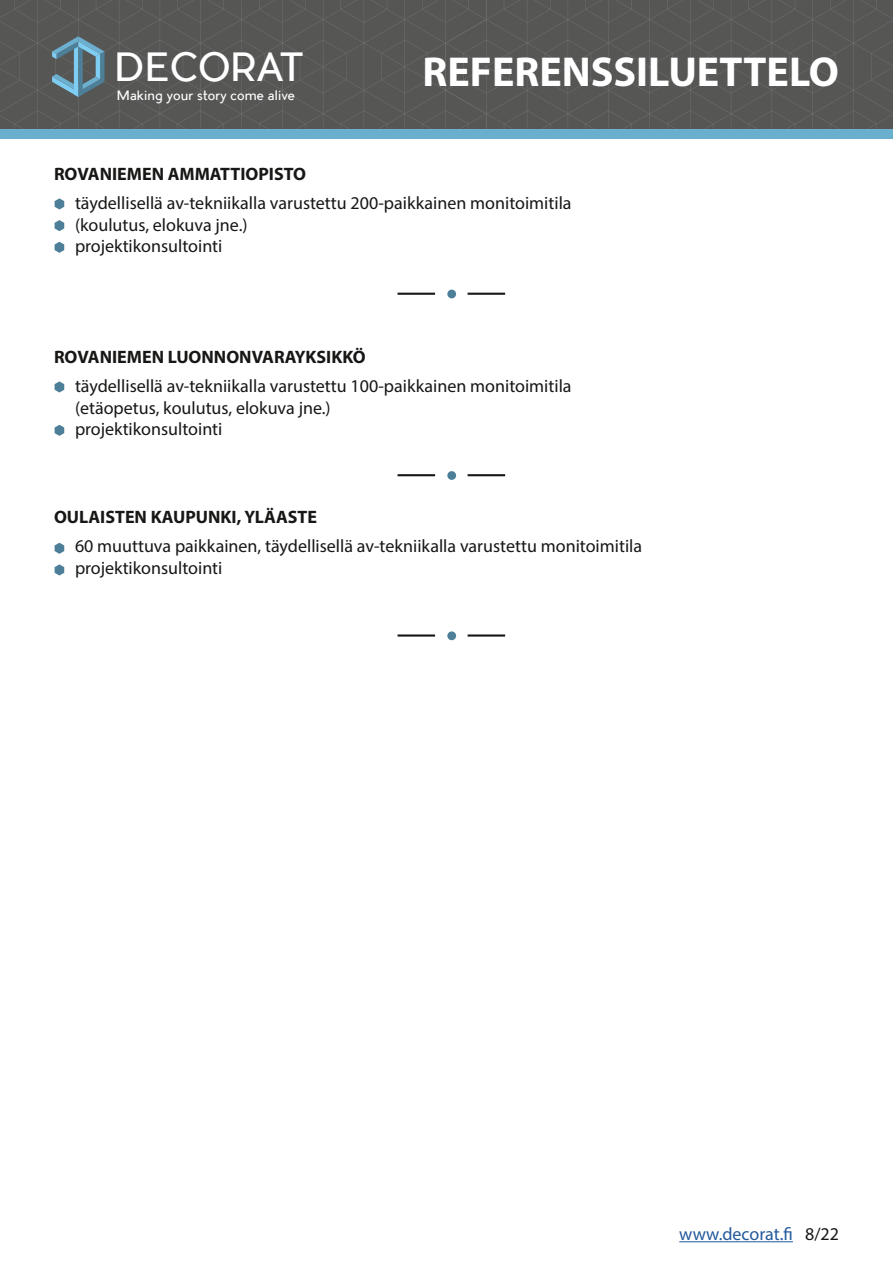
<style>
.page{position:relative;width:893px;height:1263px;background:#fff}
.page>*{position:absolute;margin:0;border:0;box-sizing:border-box;transform-origin:0 0}
.t1{font:700 42px "Myriad Pro";color:#fff}
.t2{font:38.1px "Pier Sans";color:#fff}
.t3{font:18px/21.6px "Myriad Pro";color:#181716}
.t4{font:700 18px "Myriad Pro";color:#181716}
.t5{font:18px "Myriad Pro";color:#22599b}
.t6{font:12.6px "Pier Sans";color:#fff}
.s1{color:#181716}
</style>
<div class="page">
<svg style="left:487px;top:0;width:406px;height:129px;background:#575756"></svg>
<svg style="left:0;top:0;width:487px;height:129px;background:#575756"></svg>
<div style="left:0;top:129px;width:893px;height:10px;background:#6aafce"></div>
<svg style="left:52px;top:36px;width:53px;height:61px;background:#5e7c89"></svg>
<hr style="left:679px;top:1241px;width:114px;height:1px;background:#22599b">
<hr style="left:398px;top:293px;width:37px;height:2px;background:#181716">
<hr style="left:468px;top:293px;width:37px;height:2px;background:#181716">
<div style="left:447px;top:290px;width:9px;height:8px;background:#4e7f98;border-radius:50%"></div>
<hr style="left:398px;top:474px;width:37px;height:2px;background:#181716">
<hr style="left:468px;top:474px;width:37px;height:2px;background:#181716">
<div style="left:447px;top:471px;width:9px;height:9px;background:#4e7f98;border-radius:50%"></div>
<hr style="left:398px;top:634px;width:37px;height:3px;background:#181716">
<hr style="left:468px;top:634px;width:37px;height:3px;background:#181716">
<div style="left:447px;top:631px;width:9px;height:9px;background:#4e7f98;border-radius:50%"></div>
<svg style="left:55px;top:198px;width:9px;height:11px"></svg>
<svg style="left:55px;top:381px;width:9px;height:11px"></svg>
<svg style="left:55px;top:543px;width:9px;height:11px"></svg>
<svg style="left:55px;top:220px;width:9px;height:11px"></svg>
<svg style="left:55px;top:564px;width:9px;height:11px"></svg>
<svg style="left:55px;top:242px;width:9px;height:11px"></svg>
<svg style="left:55px;top:425px;width:9px;height:11px"></svg>
<h2 class="t2" style="left:114px;top:43px;width:190px">DECORAT</h2>
<h1 class="t1" style="left:423px;top:44px;width:418px">REFERENSSILUETTELO</h1>
<p class="t6" style="left:117px;top:88px;width:180px">Making your story come alive</p>
<p class="t4" style="left:54px;top:162px;width:253px">ROVANIEMEN AMMATTIOPISTO</p>
<p class="t3" style="left:75px;top:192px;width:498px">täydellisellä av-tekniikalla varustettu 200-paikkainen monitoimitila (koulutus, elokuva jne.)<br>projektikonsultointi</p>
<p class="t4" style="left:54px;top:345px;width:313px">ROVANIEMEN LUONNONVARAYKSIKKÖ</p>
<p class="t3" style="left:75px;top:375px;width:498px">täydellisellä av-tekniikalla varustettu 100-paikkainen monitoimitila (etäopetus, koulutus, elokuva jne.)<br>projektikonsultointi</p>
<p class="t4" style="left:54px;top:505px;width:264px">OULAISTEN KAUPUNKI, YLÄASTE</p>
<p class="t3" style="left:75px;top:535px;width:569px">60 muuttuva paikkainen, täydellisellä av-tekniikalla varustettu monitoimitila projektikonsultointi</p>
<p class="t5" style="left:679px;top:1223px;width:161px">www.decorat.fi <span class="s1">8/22</span></p>
</div>
